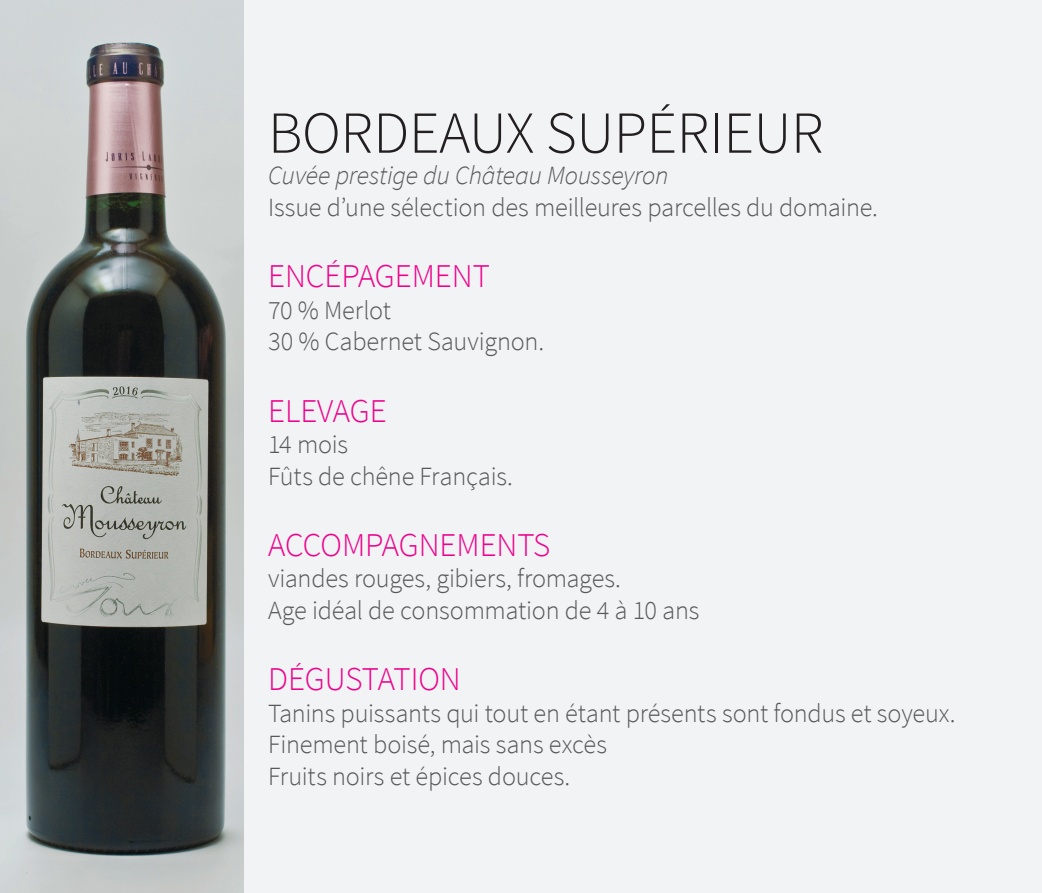
<style>
.page{position:relative;width:1042px;height:893px;background:#f2f3f4}
.page>*{position:absolute;margin:0;border:0;box-sizing:border-box;transform-origin:0 0}
.t1{font:300 59.5px "Source Sans Pro";color:#231f20}
.t2{font:300 33.25px "Source Sans Pro";color:#ed028c}
.t3{font:300 26.25px/31.5px "Source Sans Pro";letter-spacing:-.01em;color:#57585a}
.t4{font:italic 300 26.25px "Source Sans Pro";letter-spacing:-.01em;color:#57585a}
</style>
<div class="page">
<img style="left:0;top:0;width:243px;height:893px">
<h1 class="t1" style="left:268px;top:97px;width:557px">Bordeaux SupÉrieur</h1>
<p class="t4" style="left:268px;top:160px;width:402px">Cuvée prestige du Château Mousseyron</p>
<p class="t3" style="left:268px;top:191px;width:611px">Issue d’une sélection des meilleures parcelles du domaine.</p>
<p class="t2" style="left:268px;top:256px;width:223px">Encépagement</p>
<p class="t3" style="left:268px;top:294px;width:277px">70 % M erlot<br>30 % Cabernet Sauvignon.</p>
<p class="t2" style="left:268px;top:390px;width:84px">ELEVAGE</p>
<p class="t3" style="left:268px;top:429px;width:246px">14 mois<br>Fûts de chêne Français.</p>
<p class="t2" style="left:268px;top:525px;width:20px">ACCOMPAGNEMENT</p>
<p class="t2" style="left:533px;top:525px;width:19px">S</p>
<p class="t3" style="left:268px;top:563px;width:433px">viandes rouges, gibiers, fromages.<br>Age idéal de consommation de 4 à 10 ans</p>
<p class="t2" style="left:268px;top:659px;width:111px">DÉGUSTATION</p>
<p class="t3" style="left:268px;top:697px;width:689px">Tanins puissants qui tout en étant présents sont fondus et soyeux.<br>Finement boisé, mais sans excès<br>Fruits noirs et épices douces.</p>
</div>
